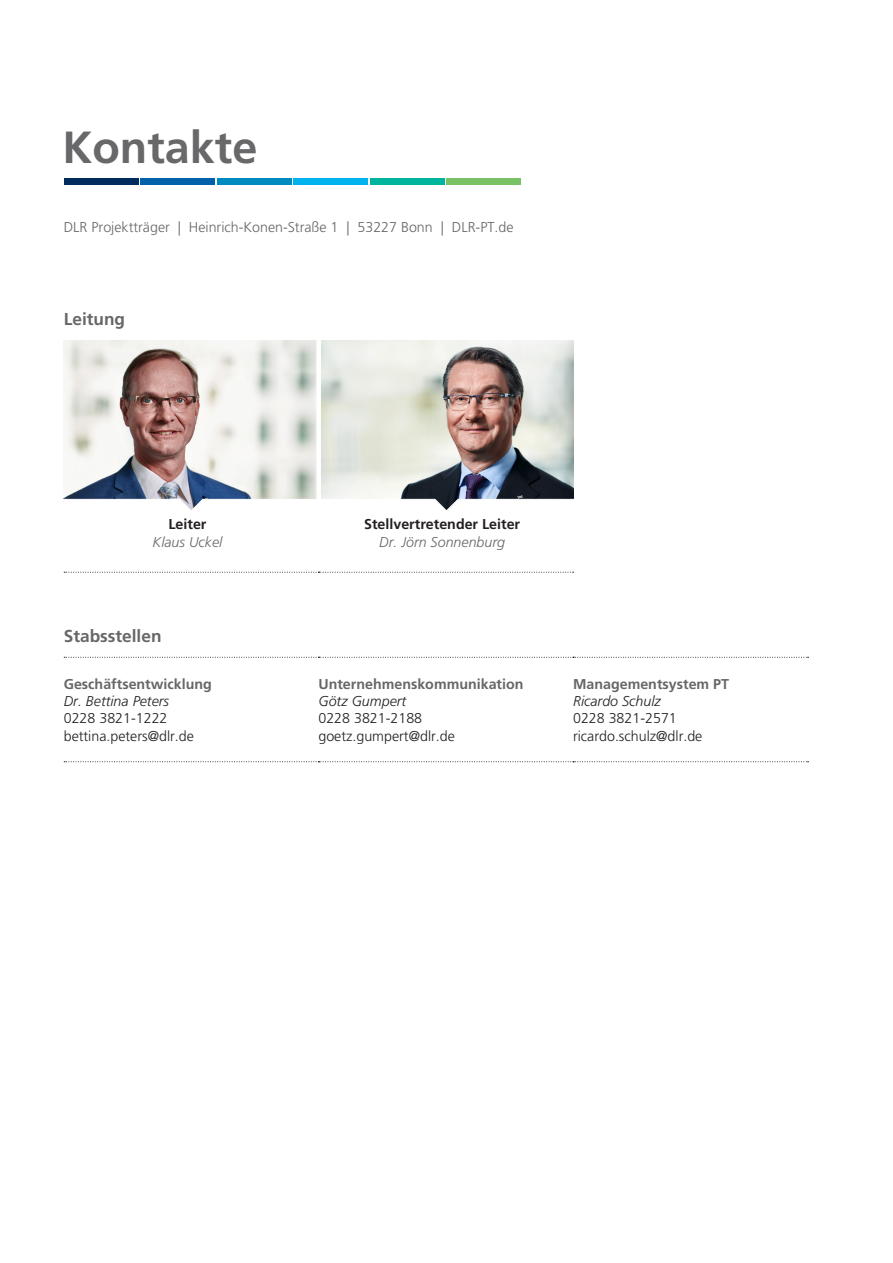
<style>
.page{position:relative;width:893px;height:1263px;background:#fff}
.page>*{position:absolute;margin:0;border:0;box-sizing:border-box;transform-origin:0 0}
.t1{font:700 45px "Frutiger LT Std";color:#68686a}
.Fließtext{font:700 17.25px "Frutiger LT Std";color:#67676a}
.Fließtext-2{font:300 14.25px "Frutiger LT Std";color:#231f20}
.Fließtext-3{font:700 14.25px "Frutiger LT Std";color:#67676a}
.Fließtext-4{font:300 14.25px "Frutiger LT Std";color:#67676a}
.Fließtext-5{font:italic 300 14.25px "Frutiger LT Std";color:#231f20}
.Fließtext-6{font:700 14.25px "Frutiger LT Std";color:#231f20}
.Fließtext-7{font:italic 300 14.25px "Frutiger LT Std";color:#67676a}
</style>
<div class="page">
<div style="left:370px;top:179px;width:75px;height:6px;background:#00b59d"></div>
<div style="left:446px;top:179px;width:75px;height:6px;background:#79c366"></div>
<div style="left:293px;top:179px;width:75px;height:6px;background:#00b3ef"></div>
<div style="left:217px;top:179px;width:75px;height:6px;background:#008bc0"></div>
<div style="left:140px;top:179px;width:75px;height:6px;background:#0161ab"></div>
<div style="left:64px;top:179px;width:75px;height:6px;background:#002d5e"></div>
<svg style="left:64px;top:572px;width:510px;height:1px"></svg>
<svg style="left:64px;top:657px;width:744px;height:1px"></svg>
<svg style="left:64px;top:761px;width:744px;height:1px"></svg>
<img style="left:64px;top:340px;width:252px;height:159px">
<img style="left:321px;top:340px;width:252px;height:159px">
<svg style="left:64px;top:499px;width:509px;height:11px"></svg>
<div style="left:316px;top:334px;width:5px;height:170px;background:#fff"></div>
<p class="t1" style="left:62px;top:121px;width:197px">Kontakte</p>
<p class="Fließtext-4" style="left:64px;top:219px;width:451px">DLR Projektträger | Heinrich-Konen-Straße 1 | 53227 Bonn | DLR-PT.de</p>
<p class="Fließtext" style="left:64px;top:309px;width:63px">Leitung</p>
<p class="Fließtext-6" style="left:168px;top:516px;width:40px">Leiter</p>
<p class="Fließtext-7" style="left:153px;top:533px;width:71px">Klaus Uckel</p>
<p class="Fließtext" style="left:64px;top:626px;width:99px">Stabsstellen</p>
<p class="Fließtext-3" style="left:64px;top:676px;width:150px">Geschäftsentwicklung</p>
<p class="Fließtext-5" style="left:64px;top:693px;width:107px">Dr. Bettina Peters</p>
<p class="Fließtext-2" style="left:64px;top:710px;width:105px">0228 3821-1222</p>
<p class="Fließtext-2" style="left:64px;top:727px;width:132px">bettina.peters@dlr.de</p>
<p class="Fließtext-6" style="left:364px;top:516px;width:158px">Stellvertretender Leiter</p>
<p class="Fließtext-7" style="left:379px;top:533px;width:127px">Dr. Jörn Sonnenburg</p>
<p class="Fließtext-3" style="left:318px;top:676px;width:207px">Unternehmenskommunikation</p>
<p class="Fließtext-5" style="left:318px;top:693px;width:89px">Götz Gumpert</p>
<p class="Fließtext-2" style="left:318px;top:710px;width:105px">0228 3821-2188</p>
<p class="Fließtext-2" style="left:318px;top:727px;width:138px">goetz.gumpert@dlr.de</p>
<p class="Fließtext-3" style="left:573px;top:676px;width:157px">Managementsystem PT</p>
<p class="Fließtext-5" style="left:573px;top:693px;width:89px">Ricardo Schulz</p>
<p class="Fließtext-2" style="left:573px;top:710px;width:105px">0228 3821-2571</p>
<p class="Fließtext-2" style="left:573px;top:727px;width:131px">ricardo.schulz@dlr.de</p>
</div>
